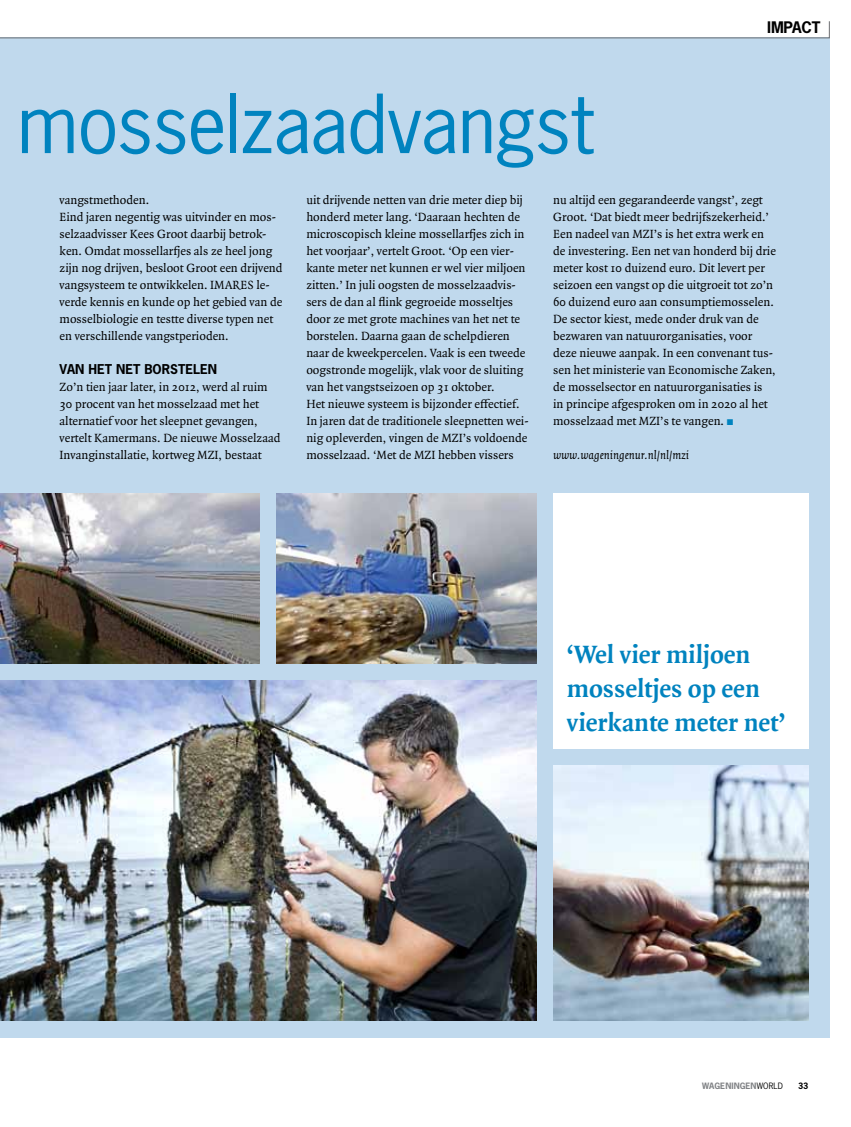
<style>
.page{position:relative;width:851px;height:1127px;background:#fff}
.page>*{position:absolute;margin:0;border:0;box-sizing:border-box;transform-origin:0 0}
.t1{font:76.5px "News Gothic Std";color:#0083bf}
.t2{font:700 26.85px/33.8px "Quadraat OT";color:#0083bf}
.t3{font:700 15px "News Gothic Std";color:#000}
.t4{font:12.75px/17px "Quadraat OT";color:#000}
.t5{font:italic 12.75px "Quadraat OT";color:#000}
.t6{font:700 12.75px "News Gothic Std";color:#000}
.t7{font:700 8.25px "News Gothic Std";letter-spacing:.01em;color:#808285}
.t8{font:700 8.25px "News Gothic Std";color:#000}
.s1{font-weight:400;color:#000}
</style>
<div class="page">
<div style="left:0;top:38px;width:829px;height:999px;background:#c0d9ed"></div>
<svg style="left:0;top:21px;width:830px;height:18px"></svg>
<div style="left:553px;top:493px;width:255px;height:255px;background:#fff"></div>
<img style="left:553px;top:765px;width:255px;height:255px">
<img style="left:0;top:680px;width:536px;height:340px">
<img style="left:276px;top:493px;width:260px;height:170px">
<img style="left:0;top:493px;width:259px;height:170px">
<p class="t3" style="left:767px;top:17px;width:55px">IM PACT</p>
<h1 class="t1" style="left:17px;top:75px;width:578px">mosselzaadvangst</h1>
<p class="t4" style="left:60px;top:192px;width:224px">vangstmethoden.<br>Eind jaren negentig was uitvinder en mos&shy;selzaadvisser Kees Groot daarbij betrok&shy;ken. Omdat mossellarfjes als ze heel jong zijn nog drijven, besloot Groot een drijvend vangsysteem te ontwikkelen. IMARES le&shy;verde kennis en kunde op het gebied van de mosselbiologie en testte diverse typen net en verschillende vangstperioden.</p>
<p class="t6" style="left:60px;top:361px;width:159px">VAN HET NET BORSTELEN</p>
<p class="t4" style="left:60px;top:379px;width:222px">Zo’n tien jaar later, in 2012, werd al ruim 30 procent van het mosselzaad met het alternatief voor het sleepnet gevangen, vertelt Kamermans. De nieuwe Mosselzaad Invanginstallatie, kortweg MZI, bestaat</p>
<p class="t4" style="left:306px;top:192px;width:224px">uit drijvende netten van drie meter diep bij honderd meter lang. ‘Daaraan hechten de microscopisch kleine mossellarfjes zich in het voorjaar’, vertelt Groot. ‘Op een vier&shy;kante meter net kunnen er wel vier miljoen zitten.’ In juli oogsten de mosselzaadvis&shy;sers de dan al flink gegroeide mosseltjes door ze met grote machines van het net te borstelen. Daarna gaan de schelpdieren naar de kweekpercelen. Vaak is een tweede oogstronde mogelijk, vlak voor de sluiting van het vangstseizoen op 31 oktober.<br>Het nieuwe systeem is bijzonder effectief.<br>In jaren dat de traditionele sleepnetten wei&shy;nig opleverden, vingen de MZI’s voldoende mosselzaad. ‘Met de MZI hebben vissers</p>
<p class="t4" style="left:553px;top:192px;width:224px">nu altijd een gegarandeerde vangst’, zegt Groot. ‘Dat biedt meer bedrijfszekerheid.’ Een nadeel van MZI’s is het extra werk en de investering. Een net van honderd bij drie meter kost 10 duizend euro. Dit levert per seizoen een vangst op die uitgroeit tot zo’n 60 duizend euro aan consumptiemosselen.<br>De sector kiest, mede onder druk van de bezwaren van natuurorganisaties, voor deze nieuwe aanpak. In een convenant tus&shy;sen het ministerie van Economische Zaken, de mosselsector en natuurorganisaties is in principe afgesproken om in 2020 al het mosselzaad met MZI’s te vangen.</p>
<p class="t5" style="left:553px;top:448px;width:137px">www.wageningenur.nl/nl/mzi</p>
<h2 class="t2" style="left:566px;top:638px;width:220px">‘Wel vier miljoen mosseltjes op een vierkante meter net’</h2>
<p class="t7" style="left:702px;top:1080px;width:82px">WAGENINGEN<span class="s1">world</span></p>
<p class="t8" style="left:798px;top:1080px;width:12px">33</p>
</div>
